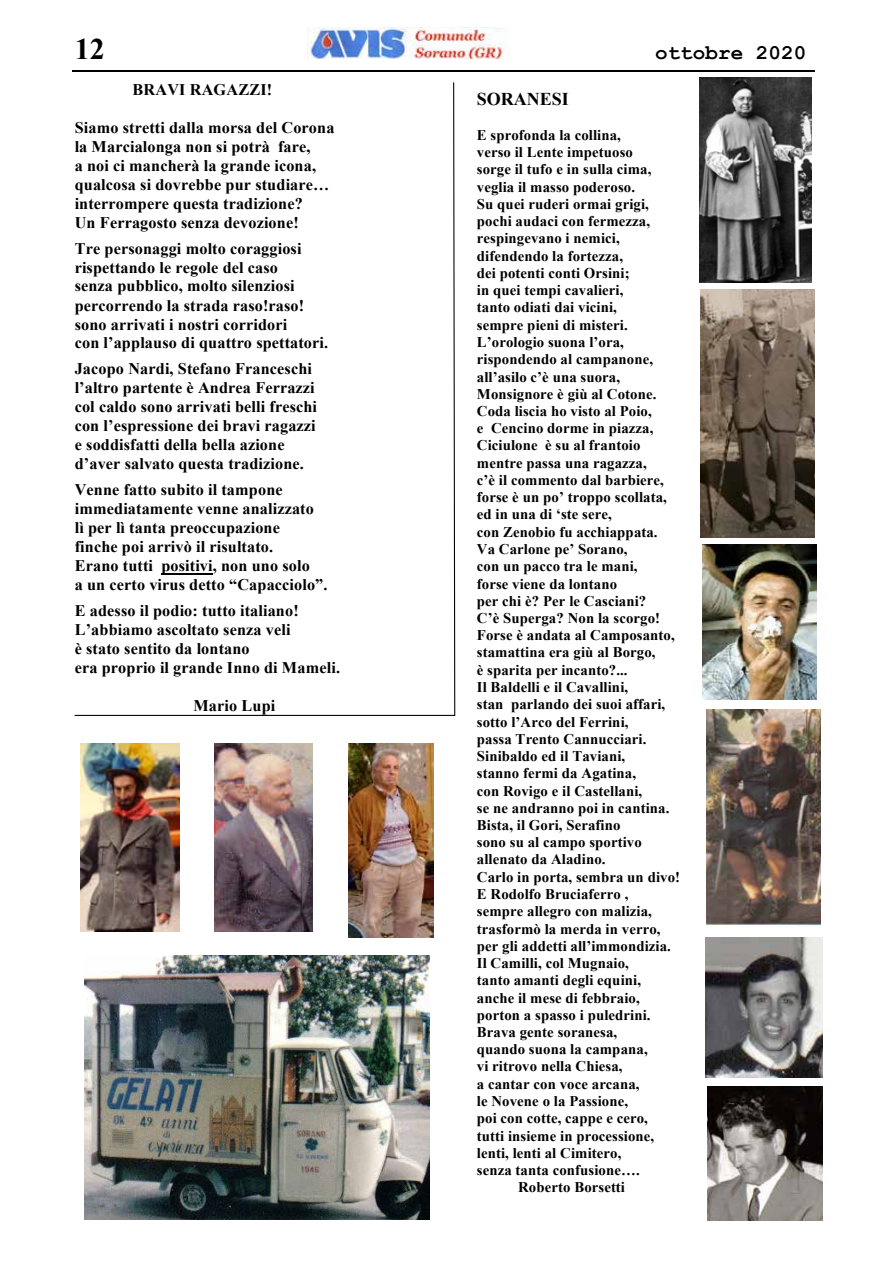
<style>
.page{position:relative;width:893px;height:1263px;background:#fff}
.page>*{position:absolute;margin:0;border:0;box-sizing:border-box;transform-origin:0 0}
.t1{font:700 29.85px "Times New Roman";color:#000}
.t2{font:700 20.85px "Courier New";letter-spacing:.005em;color:#000}
.t3{font:700 18px "Times New Roman";color:#000}
.t4{font:700 16.2px/18.9px "Times New Roman";letter-spacing:.01em;color:#000}
.t5{font:700 14.7px "Times New Roman";letter-spacing:.01em;color:#000}
</style>
<div class="page">
<img style="left:307px;top:28px;width:202px;height:31px">
<hr style="left:73px;top:70px;width:742px;height:1px;background:#000">
<hr style="left:161px;top:573px;width:52px;height:1px;background:#000">
<img style="left:85px;top:956px;width:344px;height:263px">
<img style="left:699px;top:78px;width:113px;height:204px">
<img style="left:701px;top:289px;width:114px;height:248px">
<img style="left:703px;top:545px;width:113px;height:154px">
<img style="left:706px;top:709px;width:114px;height:217px">
<img style="left:708px;top:1086px;width:114px;height:134px">
<svg style="left:453px;top:82px;width:3px;height:634px"></svg>
<img style="left:706px;top:938px;width:117px;height:139px">
<img style="left:81px;top:743px;width:98px;height:188px">
<img style="left:215px;top:743px;width:97px;height:188px">
<img style="left:348px;top:743px;width:85px;height:195px">
<hr style="left:75px;top:715px;width:380px;height:1px;background:#000">
<h1 class="t1" style="left:75px;top:28px;width:31px">12</h1>
<h2 class="t2" style="left:655px;top:39px;width:153px">ottobre 2020</h2>
<p class="t4" style="left:133px;top:80px;width:141px">BRAVI RAGAZZI!</p>
<p class="t4" style="left:75px;top:117px;width:261px">Siamo stretti dalla morsa del Corona la Marcialonga non si potrà fare,<br>a noi ci mancherà la grande icona, qualcosa si dovrebbe pur studiare… interrompere questa tradizione?<br>Un Ferragosto senza devozione!</p>
<p class="t4" style="left:75px;top:238px;width:255px">Tre personaggi molto coraggiosi rispettando le regole del caso<br>senza pubblico, molto silenziosi percorrendo la strada raso!raso! sono arrivati i nostri corridori<br>con l’applauso di quattro spettatori.</p>
<p class="t4" style="left:75px;top:359px;width:244px">Jacopo Nardi, Stefano Franceschi l’altro partente è Andrea Ferrazzi col caldo sono arrivati belli freschi con l’espressione dei bravi ragazzi e soddisfatti della bella azione d’aver salvato questa tradizione.</p>
<p class="t4" style="left:75px;top:480px;width:254px">Venne fatto subito il tampone immediatamente venne analizzato<br>lì per lì tanta preoccupazione<br>finche poi arrivò il risultato.<br>Erano tutti positivi, non uno solo<br>a un certo virus detto “Capacciolo”.</p>
<p class="t4" style="left:75px;top:601px;width:267px">E adesso il podio: tutto italiano!<br>L’abbiamo ascoltato senza veli<br>è stato sentito da lontano<br>era proprio il grande Inno di Mameli.</p>
<p class="t4" style="left:193px;top:696px;width:83px">Mario Lupi</p>
<p class="t3" style="left:477px;top:86px;width:94px">SORANESI</p>
<p class="t5" style="left:477px;top:125px;width:146px">E sprofonda la collina,</p>
<p class="t5" style="left:477px;top:142px;width:158px">verso il Lente impetuoso</p>
<p class="t5" style="left:477px;top:159px;width:176px">sorge il tufo e in sulla cima,</p>
<p class="t5" style="left:477px;top:177px;width:160px">veglia il masso poderoso.</p>
<p class="t5" style="left:477px;top:194px;width:174px">Su quei ruderi ormai grigi,</p>
<p class="t5" style="left:477px;top:211px;width:175px">pochi audaci con fermezza,</p>
<p class="t5" style="left:477px;top:228px;width:144px">respingevano i nemici,</p>
<p class="t5" style="left:477px;top:245px;width:148px">difendendo la fortezza,</p>
<p class="t5" style="left:477px;top:263px;width:154px">dei potenti conti Orsini;</p>
<p class="t5" style="left:477px;top:280px;width:148px">in quei tempi cavalieri,</p>
<p class="t5" style="left:477px;top:297px;width:141px">tanto odiati dai vicini,</p>
<p class="t5" style="left:477px;top:315px;width:152px">sempre pieni di misteri.</p>
<p class="t5" style="left:477px;top:332px;width:148px">L’orologio suona l’ora,</p>
<p class="t5" style="left:477px;top:349px;width:178px">rispondendo al campanone,</p>
<p class="t5" style="left:477px;top:366px;width:145px">all’asilo c’è una suora,</p>
<p class="t5" style="left:477px;top:384px;width:181px">Monsignore è giù al Cotone.</p>
<p class="t5" style="left:477px;top:401px;width:176px">Coda liscia ho visto al Poio,</p>
<p class="t5" style="left:477px;top:418px;width:178px">e Cencino dorme in piazza,</p>
<p class="t5" style="left:477px;top:435px;width:165px">Ciciulone è su al frantoio</p>
<p class="t5" style="left:477px;top:452px;width:171px">mentre passa una ragazza,</p>
<p class="t5" style="left:477px;top:470px;width:188px">c’è il commento dal barbiere,</p>
<p class="t5" style="left:477px;top:487px;width:191px">forse è un po’ troppo scollata,</p>
<p class="t5" style="left:477px;top:504px;width:136px">ed in una di ‘ste sere,</p>
<p class="t5" style="left:477px;top:522px;width:182px">con Zenobio fu acchiappata.</p>
<p class="t5" style="left:477px;top:539px;width:152px">Va Carlone pe’ Sorano,</p>
<p class="t5" style="left:477px;top:556px;width:162px">con un pacco tra le mani,</p>
<p class="t5" style="left:477px;top:573px;width:142px">forse viene da lontano</p>
<p class="t5" style="left:477px;top:591px;width:171px">per chi è? Per le Casciani?</p>
<p class="t5" style="left:477px;top:608px;width:185px">C’è Superga? Non la scorgo!</p>
<p class="t5" style="left:477px;top:625px;width:199px">Forse è andata al Camposanto,</p>
<p class="t5" style="left:477px;top:642px;width:180px">stamattina era giù al Borgo,</p>
<p class="t5" style="left:477px;top:659px;width:152px">è sparita per incanto?...</p>
<p class="t5" style="left:477px;top:677px;width:153px">Il Baldelli e il Cavallini,</p>
<p class="t5" style="left:477px;top:694px;width:190px">stan parlando dei suoi affari,</p>
<p class="t5" style="left:477px;top:711px;width:153px">sotto l’Arco del Ferrini,</p>
<p class="t5" style="left:477px;top:729px;width:171px">passa Trento Cannucciari.</p>
<p class="t5" style="left:477px;top:746px;width:150px">Sinibaldo ed il Taviani,</p>
<p class="t5" style="left:477px;top:763px;width:161px">stanno fermi da Agatina,</p>
<p class="t5" style="left:477px;top:780px;width:167px">con Rovigo e il Castellani,</p>
<p class="t5" style="left:477px;top:797px;width:194px">se ne andranno poi in cantina.</p>
<p class="t5" style="left:477px;top:815px;width:145px">Bista, il Gori, Serafino</p>
<p class="t5" style="left:477px;top:832px;width:166px">sono su al campo sportivo</p>
<p class="t5" style="left:477px;top:849px;width:130px">allenato da Aladino.</p>
<p class="t5" style="left:477px;top:867px;width:205px">Carlo in porta, sembra un divo!</p>
<p class="t5" style="left:477px;top:884px;width:153px">E Rodolfo Bruciaferro ,</p>
<p class="t5" style="left:477px;top:901px;width:176px">sempre allegro con malizia,</p>
<p class="t5" style="left:477px;top:918px;width:185px">trasformò la merda in verro,</p>
<p class="t5" style="left:477px;top:936px;width:196px">per gli addetti all’immondizia.</p>
<p class="t5" style="left:477px;top:953px;width:154px">Il Camilli, col Mugnaio,</p>
<p class="t5" style="left:477px;top:970px;width:166px">tanto amanti degli equini,</p>
<p class="t5" style="left:477px;top:987px;width:164px">anche il mese di febbraio,</p>
<p class="t5" style="left:477px;top:1004px;width:175px">porton a spasso i puledrini.</p>
<p class="t5" style="left:477px;top:1022px;width:142px">Brava gente soranesa,</p>
<p class="t5" style="left:477px;top:1039px;width:172px">quando suona la campana,</p>
<p class="t5" style="left:477px;top:1056px;width:147px">vi ritrovo nella Chiesa,</p>
<p class="t5" style="left:477px;top:1074px;width:164px">a cantar con voce arcana,</p>
<p class="t5" style="left:477px;top:1091px;width:153px">le Novene o la Passione,</p>
<p class="t5" style="left:477px;top:1108px;width:173px">poi con cotte, cappe e cero,</p>
<p class="t5" style="left:477px;top:1125px;width:179px">tutti insieme in processione,</p>
<p class="t5" style="left:477px;top:1143px;width:146px">lenti, lenti al Cimitero,</p>
<p class="t5" style="left:477px;top:1160px;width:164px">senza tanta confusione….</p>
<p class="t5" style="left:518px;top:1177px;width:108px">Roberto Borsetti</p>
</div>
